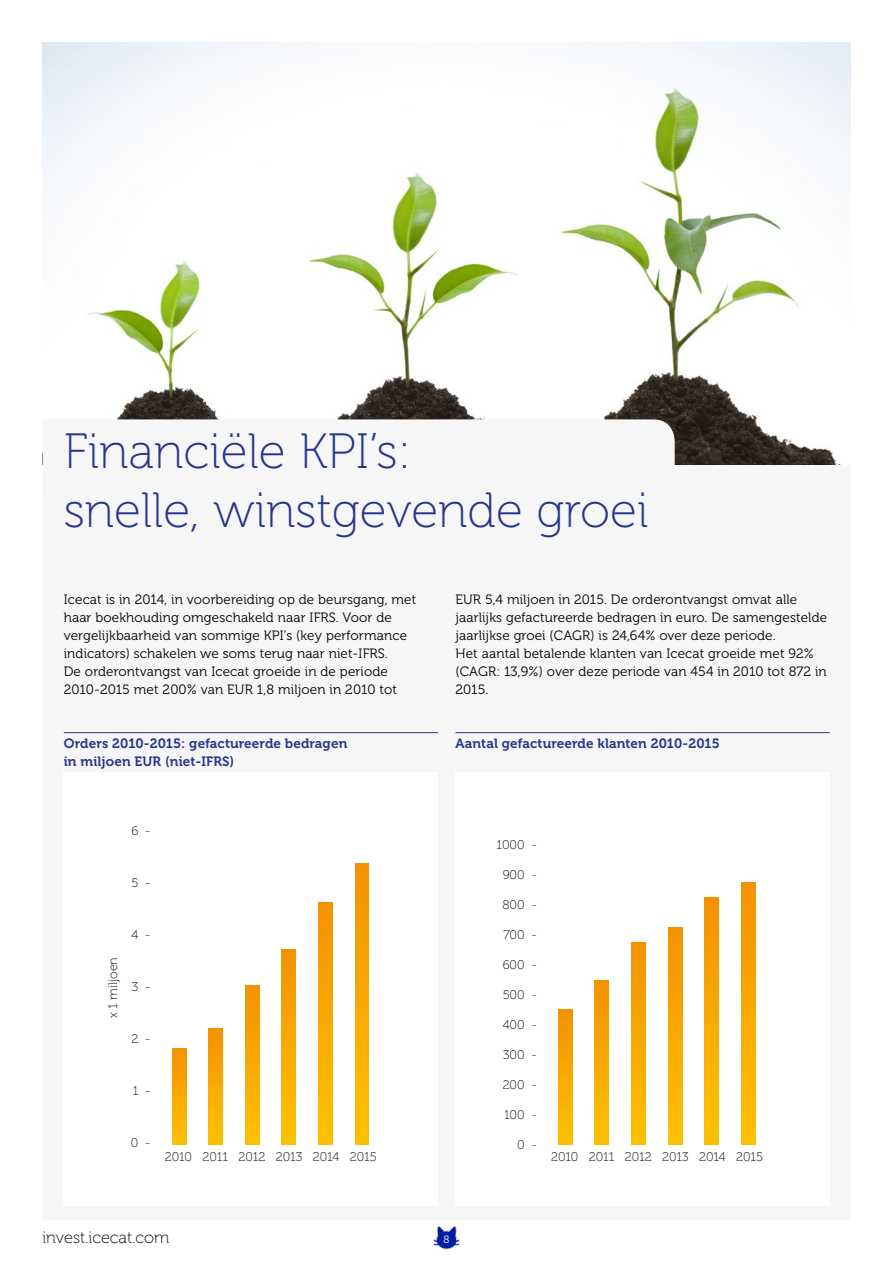
<style>
.page{position:relative;width:893px;height:1263px;background:#fff}
.page>*{position:absolute;margin:0;border:0;box-sizing:border-box;transform-origin:0 0}
.t1{font:49.5px/59.4px "Museo 100";color:#28348b}
.t2{font:16.5px "Museo 100";color:#000}
.t3{font:13.5px/18px "Museo 300";letter-spacing:.01em;color:#000}
.t4{font:13.5px/18px "Museo 700";letter-spacing:.01em;color:#28348b}
.t5{font:12.6px "Museo 100";letter-spacing:-.005em;color:#000}
.t6{font:10.5px "Museo 300";color:#fff}
</style>
<div class="page">
<img style="left:433px;top:1226px;width:27px;height:24px">
<svg style="left:172px;top:1049px;width:14px;height:95px"></svg>
<svg style="left:245px;top:985px;width:14px;height:159px;background:#f7a900"></svg>
<svg style="left:282px;top:950px;width:14px;height:194px;background:#f7a900"></svg>
<svg style="left:318px;top:902px;width:14px;height:242px;background:#f7a900"></svg>
<svg style="left:355px;top:863px;width:14px;height:281px;background:#f7a900"></svg>
<svg style="left:209px;top:1028px;width:14px;height:116px;background:#f7a900"></svg>
<img style="left:43px;top:43px;width:807px;height:422px">
<div style="left:43px;top:419px;width:632px;height:46px;background:#f6f6f6"></div>
<hr style="left:64px;top:732px;width:374px;height:1px;background:#28348b">
<svg style="left:558px;top:1009px;width:14px;height:136px;background:#f7a900"></svg>
<svg style="left:632px;top:943px;width:13px;height:202px;background:#f7a900"></svg>
<svg style="left:668px;top:928px;width:14px;height:217px;background:#f7a900"></svg>
<svg style="left:705px;top:898px;width:14px;height:247px;background:#f7a900"></svg>
<svg style="left:741px;top:883px;width:14px;height:262px;background:#f7a900"></svg>
<svg style="left:595px;top:980px;width:14px;height:165px;background:#f7a900"></svg>
<hr style="left:455px;top:732px;width:375px;height:1px;background:#28348b">
<h1 class="t1" style="left:64px;top:422px;width:586px">Financiële KPI’s:<br>snelle, winstgevende groei</h1>
<p class="t3" style="left:64px;top:590px;width:354px">Icecat is in 2014, in voorbereiding op de beursgang, met haar boekhouding omgeschakeld naar IFRS. Voor de vergelijkbaarheid van sommige KPI’s (key performance indicators) schakelen we soms terug naar niet-IFRS.<br>De orderontvangst van Icecat groeide in de periode 2010-2015 met 200% van EUR 1,8 miljoen in 2010 tot</p>
<p class="t3" style="left:455px;top:590px;width:373px">EUR 5,4 miljoen in 2015. De orderontvangst omvat alle jaarlijks gefactureerde bedragen in euro. De samengestelde jaarlijkse groei (CAGR) is 24,64% over deze periode.<br>Het aantal betalende klanten van Icecat groeide met 92% (CAGR: 13,9%) over deze periode van 454 in 2010 tot 872 in 2015.</p>
<p class="t4" style="left:64px;top:734px;width:285px">Orders 2010-2015: gefactureerde bedragen in miljoen EUR (niet-IFRS)</p>
<p class="t5" style="left:131px;top:824px;width:21px">6 -</p>
<p class="t5" style="left:131px;top:876px;width:21px">5 -</p>
<p class="t5" style="left:106px;top:1018px;width:62px;rotate:-90deg">x 1 miljoen</p>
<p class="t5" style="left:131px;top:928px;width:21px">4 -</p>
<p class="t5" style="left:132px;top:980px;width:20px">3 -</p>
<p class="t5" style="left:131px;top:1032px;width:21px">2 -</p>
<p class="t5" style="left:133px;top:1083px;width:20px">1 -</p>
<p class="t5" style="left:131px;top:1135px;width:21px">0 -</p>
<p class="t5" style="left:165px;top:1150px;width:213px">2010 2011 2012 2013 2014 2015</p>
<p class="t4" style="left:455px;top:734px;width:266px">Aantal gefactureerde klanten 2010-2015</p>
<p class="t5" style="left:497px;top:838px;width:42px">1000 -</p>
<p class="t5" style="left:503px;top:868px;width:36px">900 -</p>
<p class="t5" style="left:503px;top:898px;width:36px">800 -</p>
<p class="t5" style="left:504px;top:928px;width:35px">700 -</p>
<p class="t5" style="left:503px;top:958px;width:36px">600 -</p>
<p class="t5" style="left:503px;top:988px;width:36px">500 -</p>
<p class="t5" style="left:503px;top:1018px;width:36px">400 -</p>
<p class="t5" style="left:503px;top:1048px;width:35px">300 -</p>
<p class="t5" style="left:503px;top:1078px;width:36px">200 -</p>
<p class="t5" style="left:504px;top:1108px;width:34px">100 -</p>
<p class="t5" style="left:517px;top:1138px;width:21px">0 -</p>
<p class="t5" style="left:551px;top:1150px;width:213px">2010 2011 2012 2013 2014 2015</p>
<p class="t2" style="left:43px;top:1228px;width:128px">invest.icecat.com</p>
<p class="t6" style="left:443px;top:1234px;width:7px">8</p>
</div>
